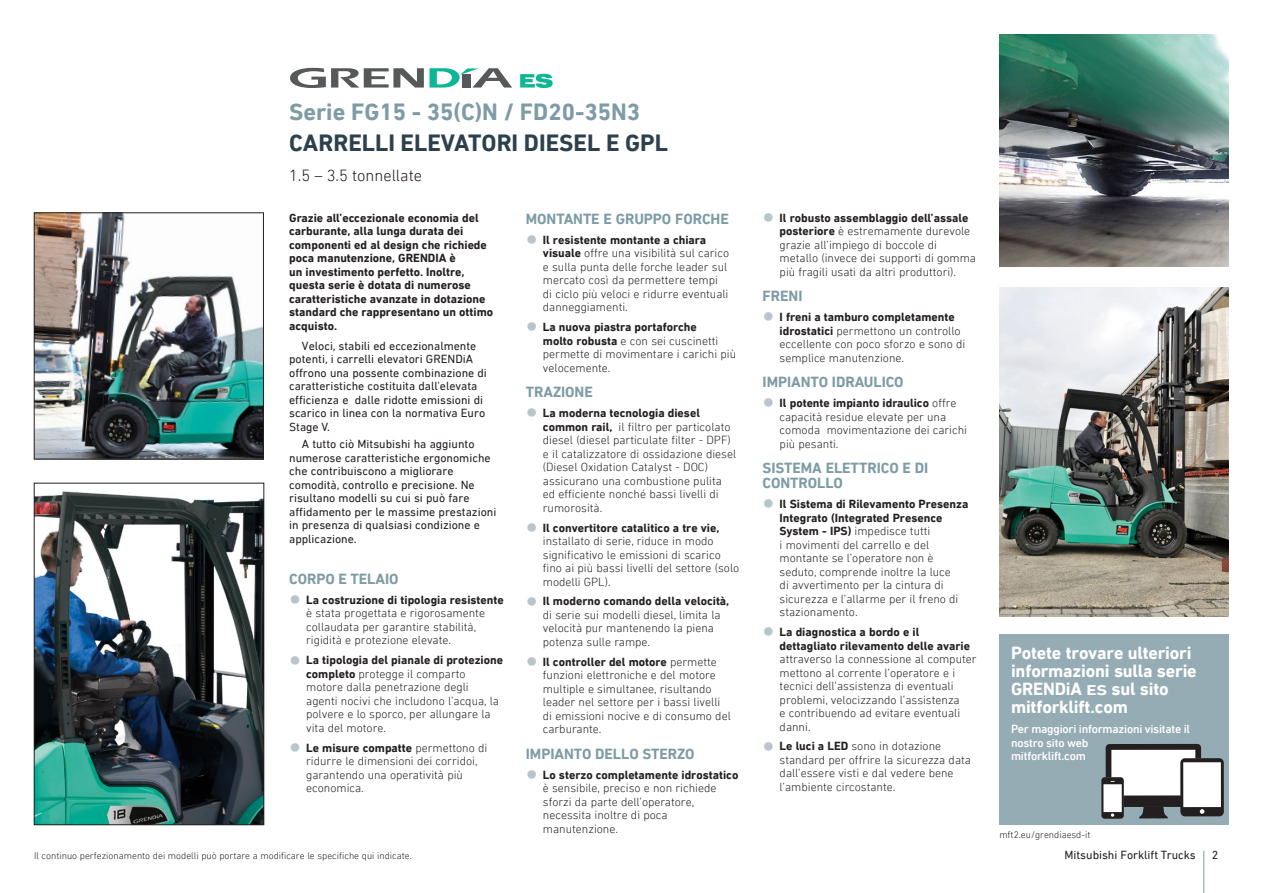
<style>
.page{position:relative;width:1263px;height:893px;background:#fff}
.page>*{position:absolute;margin:0;border:0;box-sizing:border-box;transform-origin:0 0}
.Inside_FormFactor_No{font:700 24px "DIN Next LT Pro";color:#2c414c}
.Inside_Series_Name_N{font:700 24px "DIN Next LT Pro";color:#7e9ca5}
.Boxout-Header{font:700 18px/18px "DIN Next LT Pro";letter-spacing:-.01em;color:#fff}
.Inside_Capacity_Norm{font:300 16.5px "DIN Next LT Pro";color:#23191c}
.TOP_FEATURES_Section{font:700 15px/15px "DIN Next LT Pro";letter-spacing:-.005em;color:#7e9ca5}
.t1{font:300 12px/13.5px "DIN Next LT Pro";color:#231f20}
.FAB_Body_regular_N{font:12px/13.5px "DIN Next LT Pro";color:#231f20}
.FAB_Body_LEAD_-_N{font:700 12px/13.5px "DIN Next LT Pro";color:#231f20}
.Back_Reverse_-_N{font:500 12px/13.5px "DIN Next LT Pro";letter-spacing:-.02em;color:#fff}
.BODY_Smallprint_Norm{font:300 9.75px "DIN Next LT Pro";color:#231f20}
.s1{font-family:"Helvetica Neue LT Pro";font-stretch:condensed;font-size:24px;color:#b8c6cc}
.s2{font-weight:700}
.s3{font-size:14.4px}
</style>
<div class="page">
<div style="left:999px;top:634px;width:230px;height:191px;background:#95acb4"></div>
<img style="left:36px;top:215px;width:226px;height:242px">
<div style="left:34px;top:213px;width:230px;height:246px;border:1px solid #231f20"></div>
<img style="left:999px;top:288px;width:230px;height:328px">
<img style="left:999px;top:34px;width:230px;height:233px">
<svg style="left:290px;top:68px;width:222px;height:20px"></svg>
<svg style="left:520px;top:74px;width:33px;height:14px"></svg>
<div style="left:1111px;top:750px;width:84px;height:46px;background:#fff"></div>
<svg style="left:1139px;top:807px;width:29px;height:12px"></svg>
<div style="left:1101px;top:777px;width:23px;height:42px;background:#231f20;border-radius:3px"></div>
<svg style="left:1111px;top:813px;width:3px;height:4px"></svg>
<div style="left:1103px;top:784px;width:19px;height:28px;background:#fff"></div>
<div style="left:1180px;top:758px;width:44px;height:58px;background:#231f20;border-radius:5px"></div>
<svg style="left:1200px;top:809px;width:4px;height:5px"></svg>
<div style="left:1183px;top:762px;width:38px;height:45px;background:#fff"></div>
<svg style="left:1106px;top:744px;width:95px;height:38px"></svg>
<div style="left:1124px;top:795px;width:57px;height:12px;background:#231f20"></div>
<img style="left:36px;top:491px;width:226px;height:332px">
<div style="left:34px;top:483px;width:230px;height:342px;border:1px solid #231f20"></div>
<hr style="left:1203px;top:851px;width:1px;height:42px;background:#7e9ca5">
<p class="Inside_Series_Name_N" style="left:289px;top:98px;width:352px">Serie FG15 - 35(C)N / FD20-35N3</p>
<p class="Inside_FormFactor_No" style="left:289px;top:129px;width:380px">CARRELLI ELEVATORI DIESEL E GPL</p>
<p class="Inside_Capacity_Norm" style="left:289px;top:165px;width:135px">1.5 – 3.5 tonnellate</p>
<p class="FAB_Body_LEAD_-_N" style="left:289px;top:211px;width:206px">Grazie all’eccezionale economia del carburante, alla lunga durata dei componenti ed al design che richiede poca manutenzione, GRENDIA è<br>un investimento perfetto. Inoltre, questa serie è dotata di numerose caratteristiche avanzate in dotazione standard che rappresentano un ottimo acquisto.</p>
<p class="FAB_Body_regular_N" style="left:289px;top:339px;width:199px;text-indent:13px">Veloci, stabili ed eccezionalmente potenti, i carrelli elevatori GRENDiA offrono una possente combinazione di caratteristiche costituita dall'elevata efficienza e dalle ridotte emissioni di scarico in linea con la normativa Euro Stage V.</p>
<p class="FAB_Body_regular_N" style="left:289px;top:437px;width:209px;text-indent:13px">A tutto ciò Mitsubishi ha aggiunto numerose caratteristiche ergonomiche che contribuiscono a migliorare comodità, controllo e precisione. Ne risultano modelli su cui si può fare affidamento per le massime prestazioni in presenza di qualsiasi condizione e applicazione.</p>
<p class="TOP_FEATURES_Section" style="left:289px;top:571px;width:111px">CORPO E TELAIO</p>
<p class="t1" style="left:306px;top:593px;width:199px;text-indent:-17px"><span class="s1">•</span> <span class="s2">La costruzione di tipologia resistente </span>è stata progettata e rigorosamente collaudata per garantire stabilità, rigidità e protezione elevate.</p>
<p class="t1" style="left:306px;top:653px;width:198px;text-indent:-17px"><span class="s1">•</span> <span class="s2">La tipologia del pianale di protezione completo</span> protegge il comparto motore dalla penetrazione degli agenti nocivi che includono l’acqua, la polvere e lo sporco, per allungare la vita del motore.</p>
<p class="t1" style="left:306px;top:741px;width:183px;text-indent:-17px"><span class="s1">•</span> <span class="s2">Le misure compatte</span> permettono di ridurre le dimensioni dei corridoi, garantendo una operatività più economica.</p>
<p class="BODY_Smallprint_Norm" style="left:34px;top:850px;width:379px">Il continuo perfezionamento dei modelli può portare a modificare le specifiche qui indicate.</p>
<p class="TOP_FEATURES_Section" style="left:526px;top:211px;width:204px">MONTANTE E GRUPPO FORCHE</p>
<p class="t1" style="left:543px;top:233px;width:188px;text-indent:-17px"><span class="s1">•</span> <span class="s2">Il resistente montante a chiara visuale</span> offre una visibilità sul carico e sulla punta delle forche leader sul mercato così da permettere tempi di ciclo più veloci e ridurre eventuali danneggiamenti.</p>
<p class="t1" style="left:543px;top:320px;width:195px;text-indent:-17px"><span class="s1">•</span> <span class="s2">La nuova piastra portaforche<br>molto robusta</span> e con sei cuscinetti permette di movimentare i carichi più velocemente.</p>
<p class="TOP_FEATURES_Section" style="left:526px;top:385px;width:68px">TRAZIONE</p>
<p class="t1" style="left:543px;top:406px;width:195px;text-indent:-17px"><span class="s1">•</span> <span class="s2">La moderna tecnologia diesel common rail,</span> il filtro per particolato diesel (diesel particulate filter - DPF) e il catalizzatore di ossidazione diesel (Diesel Oxidation Catalyst - DOC) assicurano una combustione pulita ed efficiente nonché bassi livelli di rumorosità.</p>
<p class="t1" style="left:543px;top:521px;width:198px;text-indent:-17px"><span class="s1">•</span> <span class="s2">Il convertitore catalitico a tre vie, </span>installato di serie, riduce in modo significativo le emissioni di scarico fino ai più bassi livelli del settore (solo modelli GPL).</p>
<p class="t1" style="left:543px;top:594px;width:188px;text-indent:-17px"><span class="s1">•</span> <span class="s2">Il moderno comando della velocità, </span>di serie sui modelli diesel, limita la velocità pur mantenendo la piena potenza sulle rampe.</p>
<p class="t1" style="left:543px;top:655px;width:189px;text-indent:-17px"><span class="s1">•</span> <span class="s2">Il controller del motore</span> permette funzioni elettroniche e del motore multiple e simultanee, risultando leader nel settore per i bassi livelli di emissioni nocive e di consumo del carburante.</p>
<p class="TOP_FEATURES_Section" style="left:526px;top:746px;width:170px">IMPIANTO DELLO STERZO</p>
<p class="t1" style="left:543px;top:768px;width:197px;text-indent:-17px"><span class="s1">•</span> <span class="s2">Lo sterzo completamente idrostatico </span>è sensibile, preciso e non richiede sforzi da parte dell’operatore, necessita inoltre di poca manutenzione.</p>
<p class="t1" style="left:780px;top:211px;width:198px;text-indent:-17px"><span class="s1">•</span> <span class="s2">Il robusto assemblaggio dell’assale posteriore</span> è estremamente durevole grazie all’impiego di boccole di metallo (invece dei supporti di gomma più fragili usati da altri produttori).</p>
<p class="TOP_FEATURES_Section" style="left:763px;top:289px;width:41px">FRENI</p>
<p class="t1" style="left:780px;top:310px;width:187px;text-indent:-17px"><span class="s1">•</span> <span class="s2">I freni a tamburo completamente idrostatici</span> permettono un controllo eccellente con poco sforzo e sono di semplice manutenzione.</p>
<p class="TOP_FEATURES_Section" style="left:763px;top:375px;width:143px">IMPIANTO IDRAULICO</p>
<p class="t1" style="left:780px;top:396px;width:189px;text-indent:-17px"><span class="s1">•</span> <span class="s2">Il potente impianto idraulico</span> offre capacità residue elevate per una comoda movimentazione dei carichi più pesanti.</p>
<p class="TOP_FEATURES_Section" style="left:763px;top:461px;width:167px">SISTEMA ELETTRICO E DI<br>CONTROLLO</p>
<p class="t1" style="left:780px;top:497px;width:190px;text-indent:-17px"><span class="s1">•</span> <span class="s2">Il Sistema di Rilevamento Presenza<br>Integrato (Integrated Presence<br>System - IPS)</span> impedisce tutti<br>i movimenti del carrello e del montante se l’operatore non è seduto, comprende inoltre la luce<br>di avvertimento per la cintura di sicurezza e l’allarme per il freno di stazionamento.</p>
<p class="t1" style="left:780px;top:625px;width:198px;text-indent:-17px"><span class="s1">•</span> <span class="s2">La diagnostica a bordo e il dettagliato rilevamento delle avarie </span>attraverso la connessione al computer mettono al corrente l’operatore e i tecnici dell’assistenza di eventuali problemi, velocizzando l’assistenza<br>e contribuendo ad evitare eventuali danni.</p>
<p class="t1" style="left:780px;top:739px;width:193px;text-indent:-17px"><span class="s1">•</span> <span class="s2">Le luci a LED</span> sono in dotazione standard per offrire la sicurezza data dall’essere visti e dal vedere bene l’ambiente circostante.</p>
<p class="Boxout-Header" style="left:1011px;top:644px;width:187px">Potete trovare ulteriori informazioni sulla serie<br>GRENDiA <span class="s3">ES</span> sul sito mitforklift.com</p>
<p class="Back_Reverse_-_N" style="left:1011px;top:722px;width:181px">Per maggiori informazioni visitate il nostro sito web<br>mitforklift.com</p>
<p class="BODY_Smallprint_Norm" style="left:999px;top:829px;width:93px">mft2.eu/grendiaesd-it</p>
<p class="FAB_Body_regular_N" style="left:1064px;top:848px;width:133px">Mitsubishi Forklift Trucks</p>
<p class="FAB_Body_regular_N" style="left:1212px;top:848px;width:8px">2</p>
</div>
